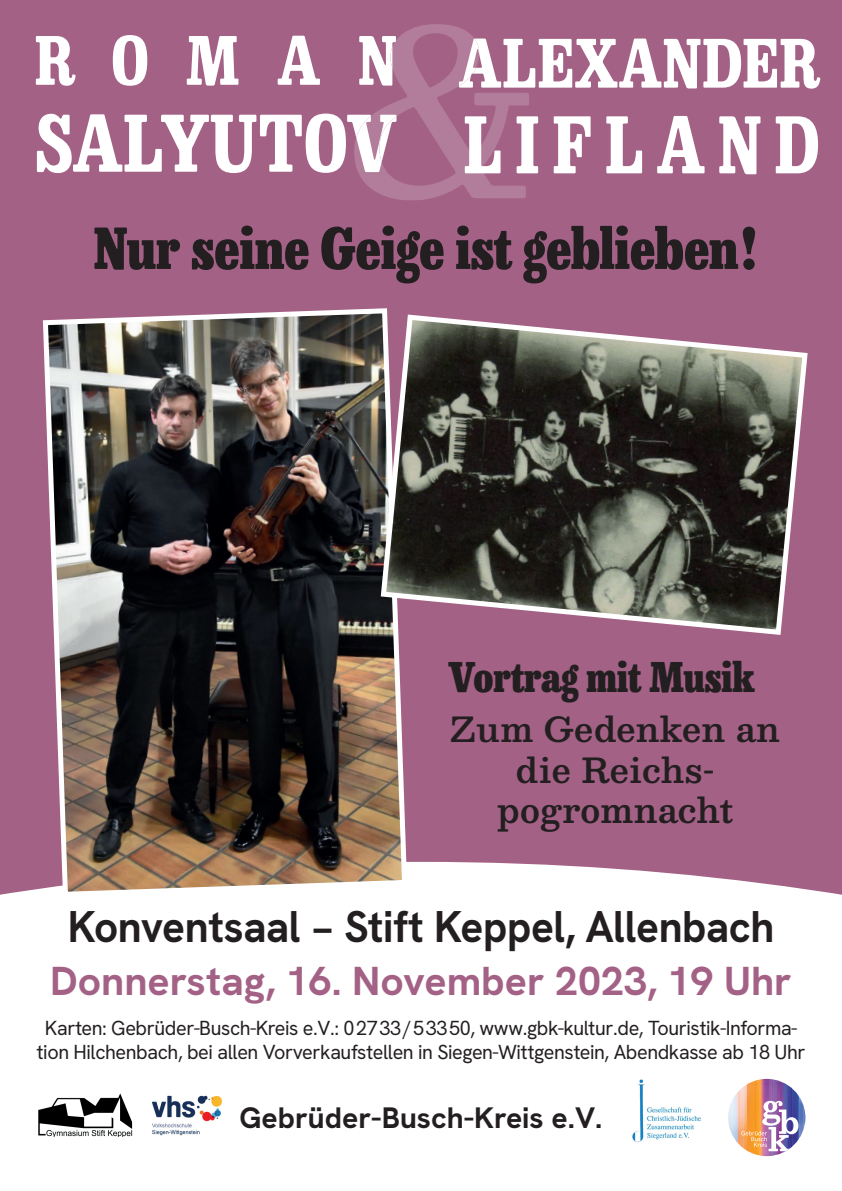
<style>
.page{position:relative;width:842px;height:1191px;background:#fff}
.page>*{position:absolute;margin:0;border:0;box-sizing:border-box;transform-origin:0 0}
.t1{font:229.1px "Besley";color:#b27d9a}
.t2{font:700 76px "Besley Condensed";letter-spacing:.015em;color:#fff}
.t3{font:700 76px "Besley Condensed";letter-spacing:.19em;color:#fff;scale:.96 1}
.t4{font:700 65px "Besley Condensed";letter-spacing:.025em;color:#fff}
.t5{font:800 55.2px "Besley Condensed";color:#231f20}
.t6{font:700 45px "Hanken Grotesk";letter-spacing:-.01em;color:#231f20;scale:.94 1}
.t7{font:700 41px "Hanken Grotesk";color:#a46186}
.t8{font:800 40px "Besley Condensed";color:#231f20}
.t9{font:600 34px/40.8px "Besley";color:#231f20;text-align:center}
.t10{font:700 30px "Hanken Grotesk";color:#231f20}
.t11{font:20.2px/24.2px "Hanken Grotesk";letter-spacing:-.02em;color:#231f20;text-align:center}
</style>
<div class="page">
<div style="left:0;top:0;width:842px;height:904px;background:#a46186"></div>
<svg style="left:0;top:862px;width:842px;height:295px"></svg>
<img style="left:728px;top:1078px;width:77px;height:78px;border-radius:38px">
<svg style="left:741px;top:1100px;width:57px;height:51px"></svg>
<img style="left:40px;top:308px;width:370px;height:591px">
<svg style="left:359px;top:36px;width:37px;height:50px;fill:#fff"></svg>
<svg style="left:459px;top:39px;width:70px;height:49px"></svg>
<svg style="left:354px;top:114px;width:42px;height:59px;fill:#b27d9a"></svg>
<img style="left:36px;top:1093px;width:97px;height:43px">
<img style="left:148px;top:1093px;width:77px;height:43px">
<img style="left:623px;top:1079px;width:83px;height:65px">
<svg style="left:378px;top:312px;width:430px;height:325px"></svg>
<h1 class="t1" style="left:349px;top:-49px;width:201px">&amp;</h1>
<h3 class="t4" style="left:35px;top:15px;width:786px">R O M A N ALEXANDER</h3>
<h2 class="t2" style="left:35px;top:87px;width:363px">SALYUTOV</h2>
<h2 class="t3" style="left:464px;top:88px;width:372px">LIFLAND</h2>
<h3 class="t5" style="left:94px;top:206px;width:667px">Nur seine Geige ist geblieben!</h3>
<h3 class="t8" style="left:448px;top:646px;width:308px">Vortrag mit Musik</h3>
<h3 class="t9" style="left:450px;top:708px;width:332px">Zum Gedenken an die Reichs&shy;pogromnacht</h3>
<h3 class="t6" style="left:68px;top:897px;width:753px">Konventsaal − Stift Keppel, Allenbach</h3>
<h3 class="t7" style="left:50px;top:954px;width:743px">Donnerstag, 16. November 2023, 19 Uhr</h3>
<p class="t11" style="left:37px;top:1015px;width:770px">Karten: Gebrüder-Busch-Kreis e.V.: 0 27 33 / 5 33 50, www.gbk-kultur.de, Touristik-Informa&shy;tion Hilchenbach, bei allen Vorverkaufstellen in Siegen-Wittgenstein, Abendkasse ab 18 Uhr</p>
<h3 class="t10" style="left:240px;top:1098px;width:364px">Gebrüder-Busch-Kreis e.V.</h3>
</div>
